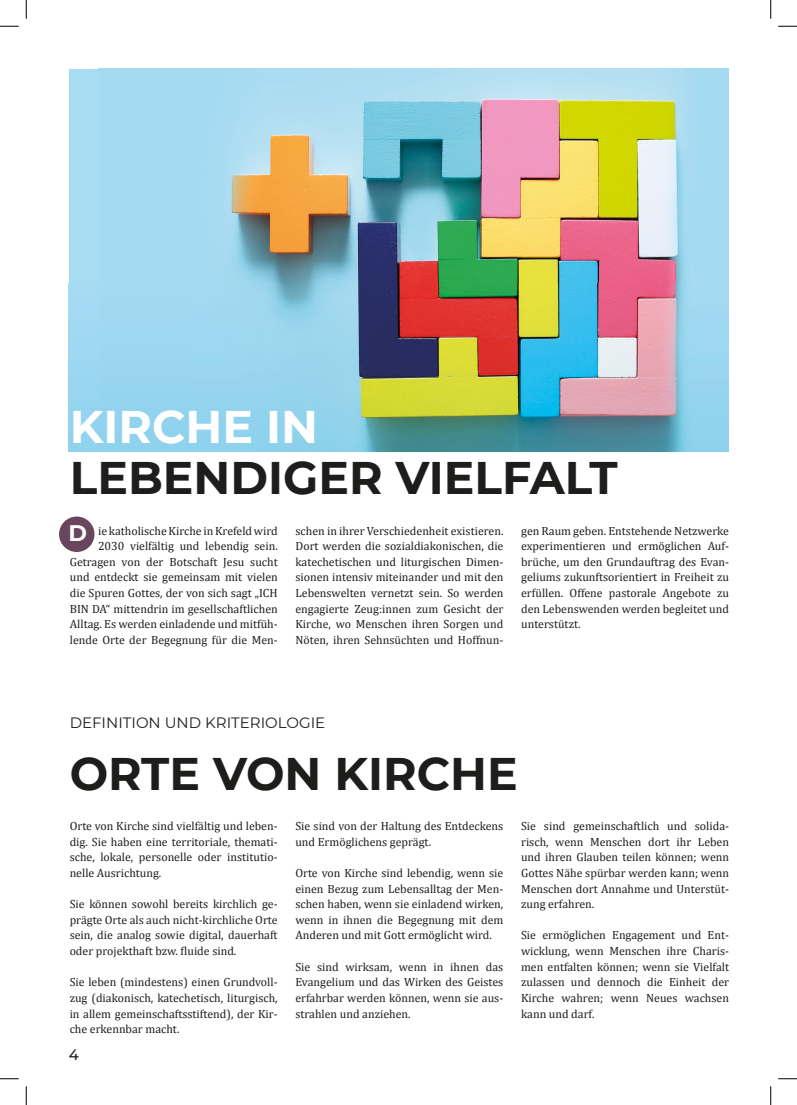
<style>
.page{position:relative;width:797px;height:1105px;background:#fff}
.page>*{position:absolute;margin:0;border:0;box-sizing:border-box;transform-origin:0 0}
.t1{font:700 45.62px "Montserrat";color:#1d1d1b}
.t2{font:700 45.62px "Montserrat";color:#fff}
.t3{font:700 22.5px "Montserrat";color:#fff}
.t4{font:15px "Montserrat";color:#1d1d1b}
.t5{font:500 15px "Montserrat";color:#1d1d1b}
.t6{font:11.88px/15.6px "Cambria";color:#1d1d1b;text-align:justify}
</style>
<div class="page">
<div style="left:69px;top:69px;width:659px;height:382px;background:#a8dcf3"></div>
<img style="left:99px;top:69px;width:629px;height:382px">
<div style="left:69px;top:283px;width:30px;height:168px;background:#9bd7f1"></div>
<div style="left:59px;top:516px;width:35px;height:36px;background:#6a455e;border-radius:50%"></div>
<svg style="left:0;top:25px;width:19px;height:2px"></svg>
<svg style="left:778px;top:25px;width:19px;height:2px"></svg>
<svg style="left:0;top:1078px;width:19px;height:1px"></svg>
<svg style="left:778px;top:1078px;width:19px;height:1px"></svg>
<svg style="left:25px;top:0;width:2px;height:19px"></svg>
<svg style="left:25px;top:1086px;width:2px;height:19px"></svg>
<svg style="left:770px;top:0;width:1px;height:19px"></svg>
<svg style="left:770px;top:1086px;width:1px;height:19px"></svg>
<h1 class="t2" style="left:70px;top:394px;width:249px">KIRCHE IN</h1>
<h1 class="t1" style="left:70px;top:445px;width:549px">LEBENDIGER VIELFALT</h1>
<p class="t6" style="left:70px;top:523px;width:209px;text-align:right">ie katholische Kirche in Krefeld wird 2030 vielfältig und lebendig sein.<br>Getragen von der Botschaft Jesu sucht und entdeckt sie gemeinsam mit vielen die Spuren Gottes, der von sich sagt „ICH BIN DA“ mittendrin im gesellschaftlichen Alltag. Es werden einladende und mitfüh&shy;lende Orte der Begegnung für die Men-</p>
<p class="t6" style="left:295px;top:523px;width:209px">schen in ihrer Verschiedenheit existieren.<br>Dort werden die sozialdiakonischen, die katechetischen und liturgischen Dimen&shy;sionen intensiv miteinander und mit den Lebenswelten vernetzt sein. So werden engagierte Zeug:innen zum Gesicht der Kirche, wo Menschen ihren Sorgen und Nöten, ihren Sehnsüchten und Hoffnun-</p>
<p class="t6" style="left:521px;top:523px;width:209px">gen Raum geben. Entstehende Netzwerke experimentieren und ermöglichen Auf&shy;brüche, um den Grundauftrag des Evan&shy;geliums zukunftsorientiert in Freiheit zu erfüllen. Offene pastorale Ange bote zu den Lebenswenden werden begleitet und unterstützt.</p>
<h2 class="t3" style="left:68px;top:517px;width:20px">D</h2>
<p class="t4" style="left:70px;top:712px;width:257px">DEFINITION UND KRITERIOLOGIE</p>
<h1 class="t1" style="left:70px;top:740px;width:449px">ORTE VON KIRCHE</h1>
<p class="t6" style="left:70px;top:818px;width:209px">Orte von Kirche sind vielfältig und leben&shy;dig. Sie haben eine territoriale, themati&shy;sche, lokale, personelle oder institutio&shy;nelle Ausrichtung.</p>
<p class="t6" style="left:70px;top:896px;width:209px">Sie können sowohl bereits kirchlich ge&shy;prägte Orte als auch nicht-kirchliche Orte sein, die analog sowie digital, dauerhaft oder projekthaft bzw. fluide sind.</p>
<p class="t6" style="left:70px;top:974px;width:209px">Sie leben (mindestens) einen Grundvoll&shy;zug (diakonisch, katechetisch, liturgisch, in allem gemeinschaftsstiftend), der Kir&shy;che erkennbar macht.</p>
<p class="t6" style="left:295px;top:818px;width:209px">Sie sind von der Haltung des Entdeckens und Ermöglichens geprägt.</p>
<p class="t6" style="left:295px;top:865px;width:209px">Orte von Kirche sind lebendig, wenn sie einen Bezug zum Lebensalltag der Men&shy;schen haben, wenn sie einladend wirken, wenn in ihnen die Begegnung mit dem Anderen und mit Gott ermöglicht wird.</p>
<p class="t6" style="left:295px;top:959px;width:209px">Sie sind wirksam, wenn in ihnen das Evangelium und das Wirken des Geistes erfahrbar werden können, wenn sie aus&shy;strahlen und anziehen.</p>
<p class="t6" style="left:521px;top:818px;width:209px">Sie sind gemeinschaftlich und solida&shy;risch, wenn Menschen dort ihr Leben und ihren Glauben teilen können; wenn Gottes Nähe spürbar werden kann; wenn Menschen dort Annahme und Unterstüt&shy;zung erfahren.</p>
<p class="t6" style="left:521px;top:928px;width:209px">Sie ermöglichen Engagement und Ent&shy;wicklung, wenn Menschen ihre Charis&shy;men entfalten können; wenn sie Vielfalt zulassen und dennoch die Einheit der Kirche wahren; wenn Neues wachsen kann und darf.</p>
<p class="t5" style="left:69px;top:1044px;width:12px">4</p>
</div>
